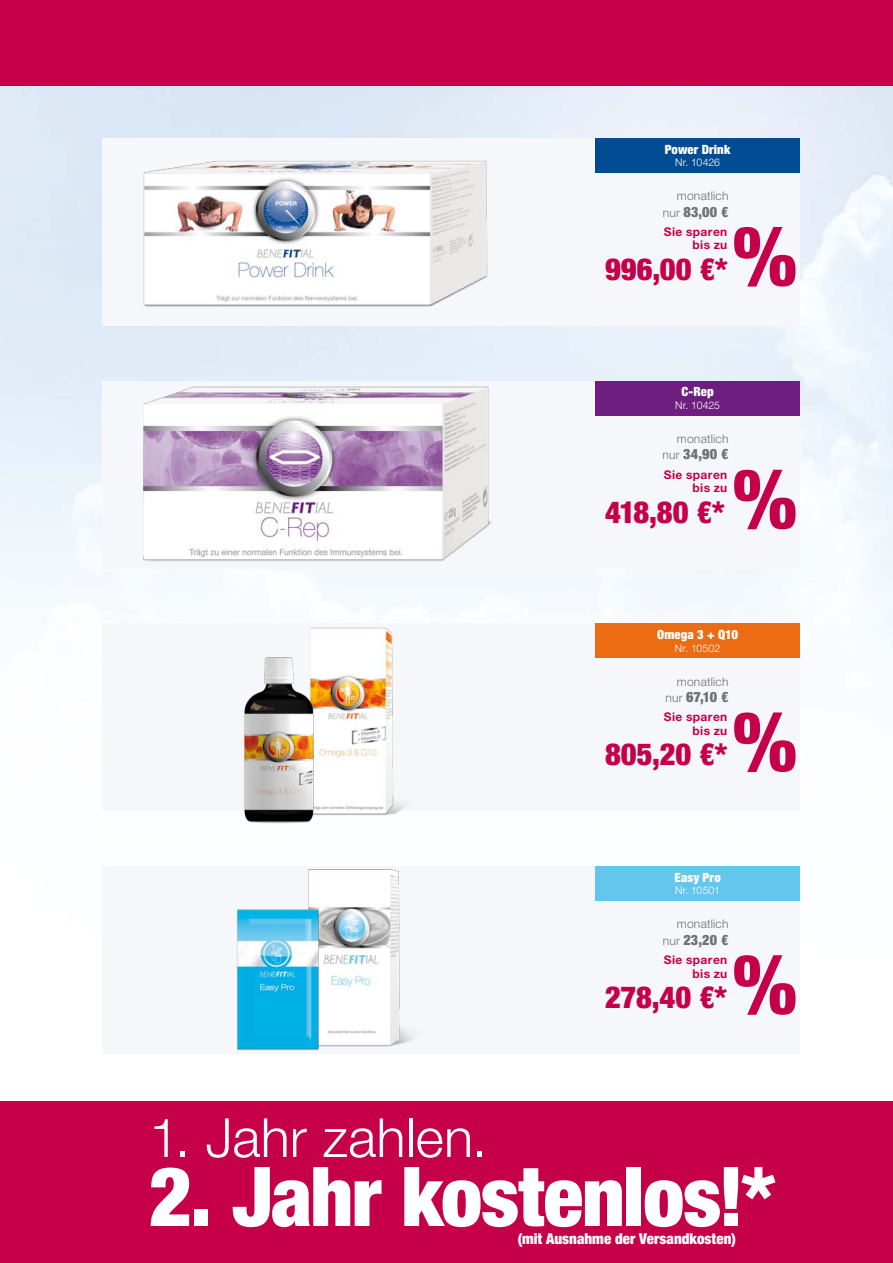
<style>
.page{position:relative;width:893px;height:1263px;background:#fff}
.page>*{position:absolute;margin:0;border:0;box-sizing:border-box;transform-origin:0 0}
.t1{font:900 condensed 82.5px "Helvetica Neue LT Std";letter-spacing:-.015em;color:#fff}
.t2{font:900 condensed 82.5px "Helvetica Neue LT Std";color:#c50049}
.t3{font:300 54px "Helvetica Neue LT Std";letter-spacing:.005em;color:#fff}
.t4{font:900 condensed 30.45px "Helvetica Neue LT Std";color:#c50049}
.t5{font:900 condensed 15px "Helvetica Neue LT Std";color:#fff}
.t6{font:900 condensed 14.25px "Helvetica Neue LT Std";letter-spacing:.01em;color:#707172}
.t7{font:900 condensed 12.75px "Helvetica Neue LT Std";letter-spacing:.01em;color:#fff}
.t8{font:700 12px/13.5px "Helvetica Neue LT Std";letter-spacing:.035em;color:#c50049;text-align:right}
.t9{font:300 12px "Helvetica Neue LT Std";letter-spacing:.02em;color:#707172}
.t10{font:300 10.5px "Helvetica Neue LT Std";letter-spacing:.01em;color:#fff}
.s1{font-weight:300;font-stretch:normal;font-size:12px}
</style>
<div class="page">
<img style="left:0;top:85px;width:893px;height:565px">
<div style="left:103px;top:866px;width:697px;height:187px;background:#f5f7fa"></div>
<div style="left:103px;top:624px;width:697px;height:187px;background:#f5f7fa"></div>
<div style="left:103px;top:381px;width:697px;height:187px;background:#f5f7fa"></div>
<div style="left:103px;top:138px;width:697px;height:187px;background:#f5f7fa"></div>
<div style="left:0;top:1101px;width:893px;height:162px;background:#c50049"></div>
<div style="left:0;top:0;width:893px;height:85px;background:#c50049"></div>
<img style="left:308px;top:869px;width:106px;height:178px">
<img style="left:143px;top:160px;width:345px;height:147px">
<img style="left:130px;top:376px;width:367px;height:195px">
<img style="left:305px;top:622px;width:121px;height:194px">
<img style="left:237px;top:902px;width:89px;height:148px">
<img style="left:244px;top:651px;width:80px;height:173px">
<div style="left:595px;top:866px;width:205px;height:35px;background:#62c6ed"></div>
<div style="left:595px;top:624px;width:205px;height:34px;background:#eb6c12"></div>
<div style="left:595px;top:381px;width:205px;height:34px;background:#6d1e7e"></div>
<div style="left:595px;top:138px;width:205px;height:34px;background:#004c93"></div>
<p class="t7" style="left:665px;top:141px;width:67px">Power Drink</p>
<p class="t10" style="left:675px;top:156px;width:46px">Nr. 10426</p>
<p class="t9" style="left:677px;top:189px;width:53px">monatlich</p>
<p class="t6" style="left:663px;top:203px;width:67px"><span class="s1">nur</span> 83,00 €</p>
<p class="t8" style="left:664px;top:225px;width:65px">Sie sparen bis zu</p>
<h3 class="t4" style="left:605px;top:250px;width:124px">996,00 €*</h3>
<h1 class="t2" style="left:733px;top:205px;width:66px">%</h1>
<p class="t7" style="left:681px;top:384px;width:34px">C-Rep</p>
<p class="t10" style="left:675px;top:399px;width:46px">Nr. 10425</p>
<p class="t9" style="left:677px;top:431px;width:53px">monatlich</p>
<p class="t6" style="left:663px;top:445px;width:67px"><span class="s1">nur</span> 34,90 €</p>
<p class="t8" style="left:664px;top:467px;width:65px">Sie sparen bis zu</p>
<h3 class="t4" style="left:605px;top:493px;width:121px">418,80 €*</h3>
<h1 class="t2" style="left:733px;top:448px;width:66px">%</h1>
<p class="t7" style="left:657px;top:627px;width:82px">Omega 3 + Q10</p>
<p class="t10" style="left:675px;top:641px;width:47px">Nr. 10502</p>
<p class="t9" style="left:677px;top:674px;width:53px">monatlich</p>
<p class="t6" style="left:665px;top:688px;width:64px"><span class="s1">nur</span> 67,10 €</p>
<p class="t8" style="left:664px;top:710px;width:65px">Sie sparen bis zu</p>
<h3 class="t4" style="left:605px;top:736px;width:124px">805,20 €*</h3>
<h1 class="t2" style="left:733px;top:691px;width:66px">%</h1>
<p class="t7" style="left:674px;top:869px;width:48px">Easy Pro</p>
<p class="t10" style="left:675px;top:884px;width:47px">Nr. 10501</p>
<p class="t9" style="left:677px;top:917px;width:53px">monatlich</p>
<p class="t6" style="left:663px;top:931px;width:67px"><span class="s1">nur</span> 23,20 €</p>
<p class="t8" style="left:664px;top:953px;width:65px">Sie sparen bis zu</p>
<h3 class="t4" style="left:605px;top:978px;width:123px">278,40 €*</h3>
<h1 class="t2" style="left:733px;top:933px;width:66px">%</h1>
<h2 class="t3" style="left:149px;top:1105px;width:339px">1. Jahr zahlen.</h2>
<h1 class="t1" style="left:149px;top:1146px;width:628px">2. Jahr kostenlos!*</h1>
<p class="t5" style="left:518px;top:1229px;width:219px">(mit Ausnahme der Versandkosten)</p>
</div>
